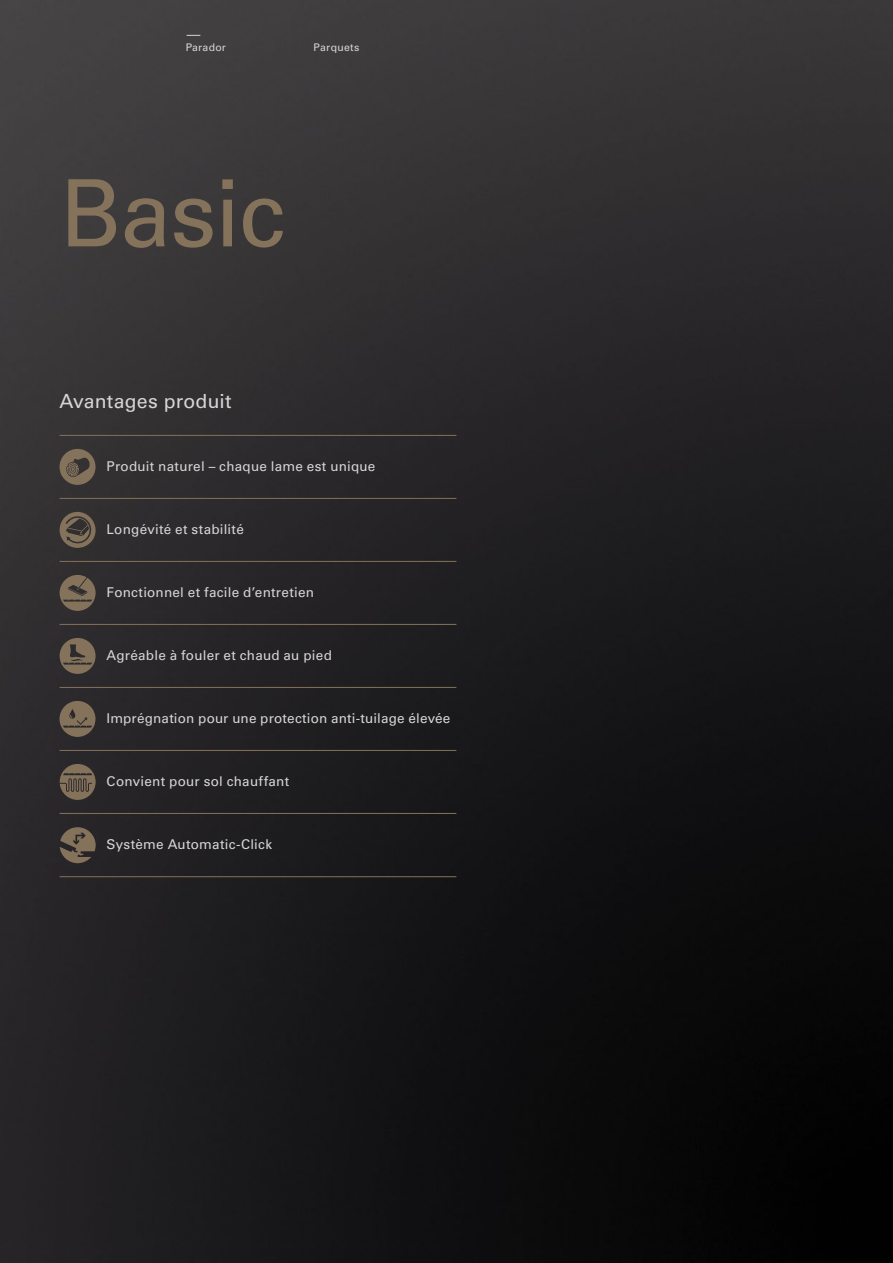
<style>
.page{position:relative;width:893px;height:1263px;background:#fff}
.page>*{position:absolute;margin:0;border:0;box-sizing:border-box;transform-origin:0 0}
.t1{font:93px "Univers LT Pro 55 Roman";color:#84725b}
.t2{font:19.5px "Univers LT Pro 55 Roman";letter-spacing:.01em;color:#d6d6d6}
.t3{font:13.5px "Univers LT Pro 55 Roman";letter-spacing:.015em;color:#d6d6d6}
.t4{font:10.5px "Univers LT Pro 55 Roman";letter-spacing:.025em;color:#d6d6d6}
</style>
<div class="page">
<img style="left:0;top:0;width:893px;height:1263px">
<svg style="left:60px;top:449px;width:36px;height:36px"></svg>
<svg style="left:60px;top:512px;width:36px;height:36px"></svg>
<svg style="left:60px;top:575px;width:36px;height:36px"></svg>
<svg style="left:60px;top:638px;width:36px;height:36px"></svg>
<svg style="left:60px;top:764px;width:36px;height:36px"></svg>
<svg style="left:60px;top:827px;width:36px;height:36px"></svg>
<svg style="left:60px;top:701px;width:35px;height:36px"></svg>
<hr style="left:60px;top:435px;width:396px;height:1px;background:#84725b">
<hr style="left:60px;top:498px;width:396px;height:1px;background:#84725b">
<hr style="left:60px;top:561px;width:396px;height:1px;background:#84725b">
<hr style="left:60px;top:624px;width:396px;height:1px;background:#84725b">
<hr style="left:60px;top:750px;width:396px;height:1px;background:#84725b">
<hr style="left:60px;top:687px;width:396px;height:1px;background:#84725b">
<hr style="left:60px;top:813px;width:396px;height:1px;background:#84725b">
<hr style="left:60px;top:876px;width:396px;height:1px;background:#84725b">
<svg style="left:187px;top:35px;width:13px;height:1px"></svg>
<p class="t4" style="left:186px;top:41px;width:42px">Parador</p>
<p class="t4" style="left:314px;top:41px;width:47px">Parquets</p>
<h1 class="t1" style="left:60px;top:157px;width:227px">Basic</h1>
<h2 class="t2" style="left:60px;top:390px;width:174px">Avantages produit</h2>
<p class="t3" style="left:107px;top:458px;width:270px">Produit naturel – chaque lame est unique</p>
<p class="t3" style="left:107px;top:521px;width:139px">Longévité et stabilité</p>
<p class="t3" style="left:107px;top:584px;width:209px">Fonctionnel et facile d’entretien</p>
<p class="t3" style="left:107px;top:647px;width:227px">Agréable à fouler et chaud au pied</p>
<p class="t3" style="left:107px;top:710px;width:345px">Imprégnation pour une protection anti-tuilage élevée</p>
<p class="t3" style="left:107px;top:773px;width:184px">Convient pour sol chauffant</p>
<p class="t3" style="left:107px;top:836px;width:167px">Système Automatic-Click</p>
</div>
